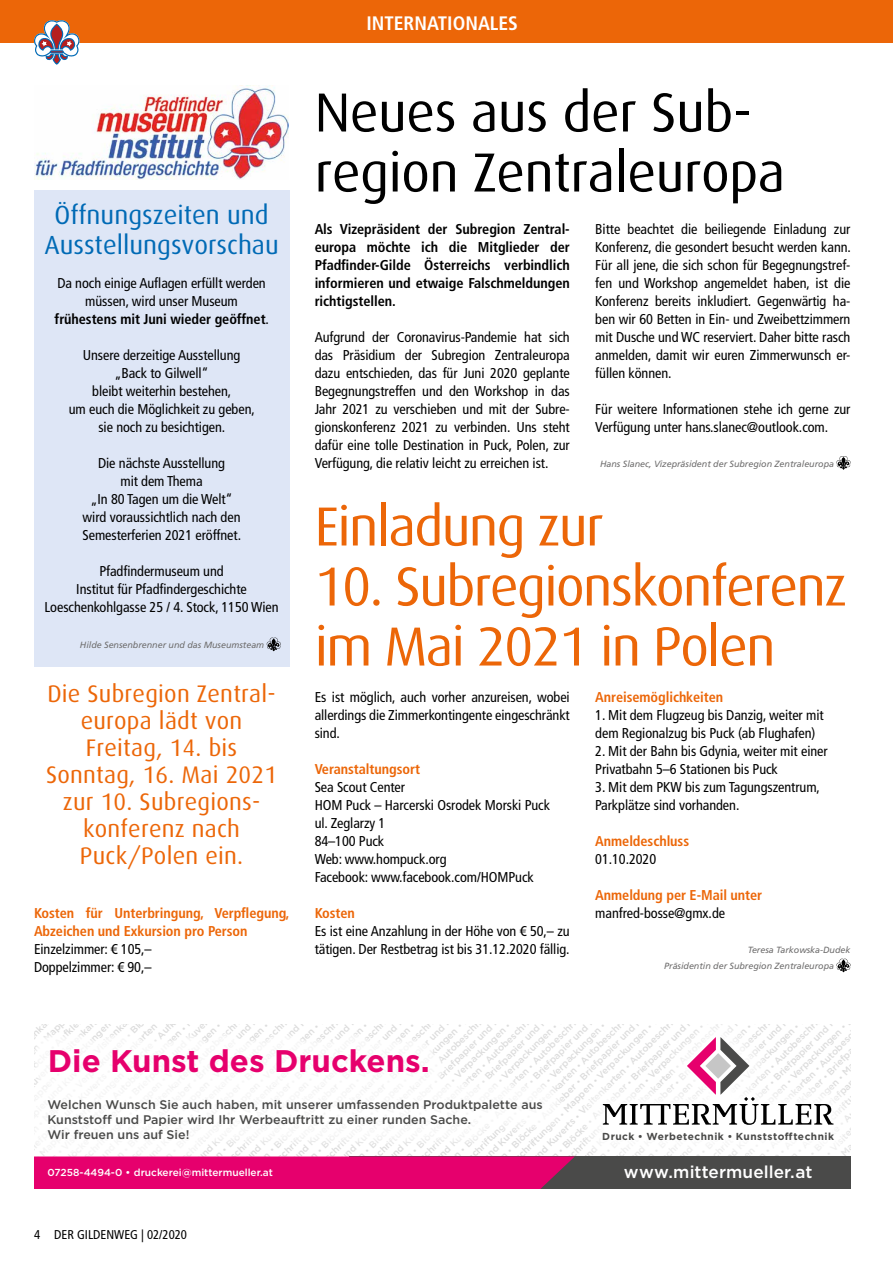
<style>
.page{position:relative;width:893px;height:1263px;background:#fff}
.page>*{position:absolute;margin:0;border:0;box-sizing:border-box;transform-origin:0 0}
.t1{font:55.05px/60px "Dax";letter-spacing:-.03em;color:#ec6608}
.t2{font:55.05px/60px "Dax";letter-spacing:-.01em;color:#000}
.t3{font:700 31.2px "Gotham";color:#e6006d}
.t4{font:26.25px/30px "Dax";color:#006ab5;text-align:center}
.t5{font:24px/27px "Dax";letter-spacing:.01em;color:#ec6608;text-align:center}
.t6{font:700 condensed 19.5px "Frutiger LT";color:#fff}
.t7{font:500 17.1px "Gotham";letter-spacing:.005em;color:#fff}
.t8{font:condensed 14.25px/18px "Frutiger LT";letter-spacing:-.005em;color:#000}
.t9{font:700 condensed 14.25px/18px "Frutiger LT";letter-spacing:-.005em;color:#000;text-align:justify}
.t10{font:700 condensed 14.25px/18px "Frutiger LT";letter-spacing:-.005em;color:#ec6608}
.t11{font:condensed 12.75px "Frutiger LT";color:#000}
.t12{font:500 12.45px/15px "Gotham";color:#4a4a49}
.t13{font:500 10.2px "Gotham";color:#fff}
.t14{font:700 10.2px "Gotham";letter-spacing:.045em;color:#4a4a49}
.t15{font:500 9.3px "Gotham";color:#c6c6c6}
.t16{font:italic 9px/16.5px "Frutiger LT";letter-spacing:-.005em;color:#706f6f}
.s1{font-weight:700}
.s2{font-weight:700;font-size:7.8px}
</style>
<div class="page">
<div style="left:0;top:0;width:893px;height:43px;background:#ec6608"></div>
<svg style="left:34px;top:20px;width:46px;height:45px"></svg>
<img style="left:35px;top:85px;width:253px;height:94px">
<div style="left:34px;top:191px;width:255px;height:476px;background:#dee6f6"></div>
<svg style="left:267px;top:637px;width:14px;height:14px"></svg>
<svg style="left:836px;top:456px;width:14px;height:14px"></svg>
<svg style="left:603px;top:1037px;width:230px;height:88px"></svg>
<div style="left:349px;top:1156px;width:501px;height:32px;background:#4a4a49"></div>
<div style="left:34px;top:1156px;width:541px;height:33px;background:#e6006d"></div>
<svg style="left:836px;top:958px;width:14px;height:14px"></svg>
<h3 class="t4" style="left:44px;top:200px;width:236px">Öffnungszeiten und<br>Ausstellungsvorschau</h3>
<p class="t8" style="left:55px;top:274px;width:216px;text-align:center">Da noch einige Auflagen erfüllt werden müssen, wird unser Museum <span class="s1">frühestens mit Juni wieder geöffnet</span>.</p>
<p class="t8" style="left:69px;top:346px;width:188px;text-align:center">Unsere derzeitige Ausstellung „Back to Gilwell“<br>bleibt weiterhin bestehen,<br>um euch die Möglichkeit zu geben, sie noch zu besichtigen.</p>
<p class="t8" style="left:83px;top:454px;width:160px;text-align:center">Die nächste Ausstellung<br>mit dem Thema<br>„In 80 Tagen um die Welt“ wird voraussichtlich nach den<br>Semesterferien 2021 eröffnet.</p>
<p class="t8" style="left:45px;top:562px;width:236px;text-align:center">Pfadfindermuseum und<br>Institut für Pfadfindergeschichte<br>Loeschenkohlgasse 25 / 4. Stock, 1150 Wien</p>
<p class="t16" style="left:80px;top:637px;width:186px">Hilde Sensenbrenner und das Museumsteam</p>
<h3 class="t5" style="left:46px;top:680px;width:233px">Die Subregion Zentral&shy;europa lädt von<br>Freitag, 14. bis<br>Sonntag, 16. Mai 2021 zur 10. Subregions&shy;konferenz nach<br>Puck/Polen ein.</h3>
<p class="t10" style="left:34px;top:904px;width:257px">Kosten für Unterbringung, Verpflegung,<br>Abzeichen und Exkursion pro Person</p>
<p class="t8" style="left:34px;top:940px;width:119px">Einzelzimmer: € 105,–<br>Doppelzimmer: € 90,–</p>
<h3 class="t6" style="left:366px;top:11px;width:153px">INTERNATIONALES</h3>
<h1 class="t2" style="left:315px;top:83px;width:472px">Neues aus der Sub&shy;region Zentraleuropa</h1>
<p class="t9" style="left:315px;top:220px;width:257px">Als Vizepräsident der Subregion Zentral&shy;europa möchte ich die Mitglieder der Pfadfinder-Gilde Österreichs verbindlich informieren und etwaige Falschmeldungen richtigstellen.</p>
<p class="t8" style="left:315px;top:328px;width:257px;text-align:justify">Aufgrund der Coronavirus-Pandemie hat sich das Präsidium der Subregion Zentraleuropa dazu entschieden, das für Juni 2020 geplante Begegnungstreffen und den Workshop in das Jahr 2021 zu verschieben und mit der Subre&shy;gionskonferenz 2021 zu verbinden. Uns steht dafür eine tolle Destination in Puck, Polen, zur Verfügung, die relativ leicht zu erreichen ist.</p>
<p class="t8" style="left:595px;top:220px;width:257px;text-align:justify">Bitte beachtet die beiliegende Einladung zur Konferenz, die gesondert besucht werden kann.<br>Für all jene, die sich schon für Begegnungstref&shy;fen und Workshop angemeldet haben, ist die Konferenz bereits inkludiert. Gegenwärtig ha&shy;ben wir 60 Betten in Ein- und Zweibettzimmern mit Dusche und WC reserviert. Daher bitte rasch anmelden, damit wir euren Zimmerwunsch er&shy;füllen können.</p>
<p class="t8" style="left:595px;top:400px;width:257px">Für weitere Informationen stehe ich gerne zur<br>Verfügung unter hans.slanec@outlook.com.</p>
<p class="t16" style="left:600px;top:455px;width:236px">Hans Slanec, Vizepräsident der Subregion Zentraleuropa</p>
<h1 class="t1" style="left:315px;top:497px;width:291px">Einladung zur</h1>
<h1 class="t1" style="left:315px;top:557px;width:534px">10. Subregionskonferenz im Mai 2021 in Polen</h1>
<p class="t8" style="left:315px;top:688px;width:257px;text-align:justify">Es ist möglich, auch vorher anzureisen, wobei allerdings die Zimmerkontingente eingeschränkt sind.</p>
<p class="t10" style="left:315px;top:760px;width:107px">Veranstaltungsort</p>
<p class="t8" style="left:315px;top:778px;width:237px">Sea Scout Center<br>HOM Puck – Harcerski Osrodek Morski Puck ul. Zeglarzy 1<br>84–100 Puck<br>Web: www.hompuck.org<br>Facebook: www.facebook.com/HOMPuck</p>
<p class="t10" style="left:315px;top:904px;width:42px">Kosten</p>
<p class="t8" style="left:315px;top:922px;width:257px">Es ist eine Anzahlung in der Höhe von € 50,– zu tätigen. Der Restbetrag ist bis 31.12.2020 fällig.</p>
<p class="t10" style="left:595px;top:688px;width:129px">Anreisemöglichkeiten</p>
<p class="t8" style="left:595px;top:706px;width:230px">1. Mit dem Flugzeug bis Danzig, weiter mit dem Regionalzug bis Puck (ab Flughafen)</p>
<p class="t8" style="left:595px;top:742px;width:234px">2. Mit der Bahn bis Gdynia, weiter mit einer<br>Privatbahn 5–6 Stationen bis Puck</p>
<p class="t8" style="left:595px;top:778px;width:226px">3. Mit dem PKW bis zum Tagungszentrum,<br>Parkplätze sind vorhanden.</p>
<p class="t10" style="left:595px;top:832px;width:95px">Anmeldeschluss</p>
<p class="t8" style="left:595px;top:850px;width:62px">01.10.2020</p>
<p class="t10" style="left:595px;top:886px;width:168px">Anmeldung per E-Mail unter</p>
<p class="t8" style="left:595px;top:904px;width:131px">manfred-bosse@gmx.de</p>
<p class="t16" style="left:664px;top:941px;width:188px;text-indent:83px">Teresa Tarkowska-Dudek<br>Präsidentin der Subregion Zentraleuropa</p>
<p class="t15" style="left:437px;top:1230px;width:339px;rotate:-45deg">Visitenkarten <span class="s2">•</span> Autobeschriftungen <span class="s2">•</span> Mappen <span class="s2">•</span> Verpackungen <span class="s2">•</span> Blöcke <span class="s2">•</span></p>
<h2 class="t3" style="left:48px;top:1040px;width:383px">Die Kunst des Druckens.</h2>
<p class="t12" style="left:48px;top:1097px;width:497px">Welchen Wunsch Sie auch haben, mit unserer umfassenden Produktpalette aus<br>Kunststoff und Papier wird Ihr Werbeauftritt zu einer runden Sache.<br>Wir freuen uns auf Sie!</p>
<p class="t14" style="left:602px;top:1130px;width:233px">Druck • Werbetechnik • Kunststofftechnik</p>
<p class="t13" style="left:48px;top:1165px;width:227px">07258-4494-0 • druckerei@mittermueller.at</p>
<p class="t7" style="left:624px;top:1161px;width:190px">www.mittermueller.at</p>
<p class="t11" style="left:34px;top:1227px;width:154px">4 DER GILDENWEG | 02/2020</p>
</div>
